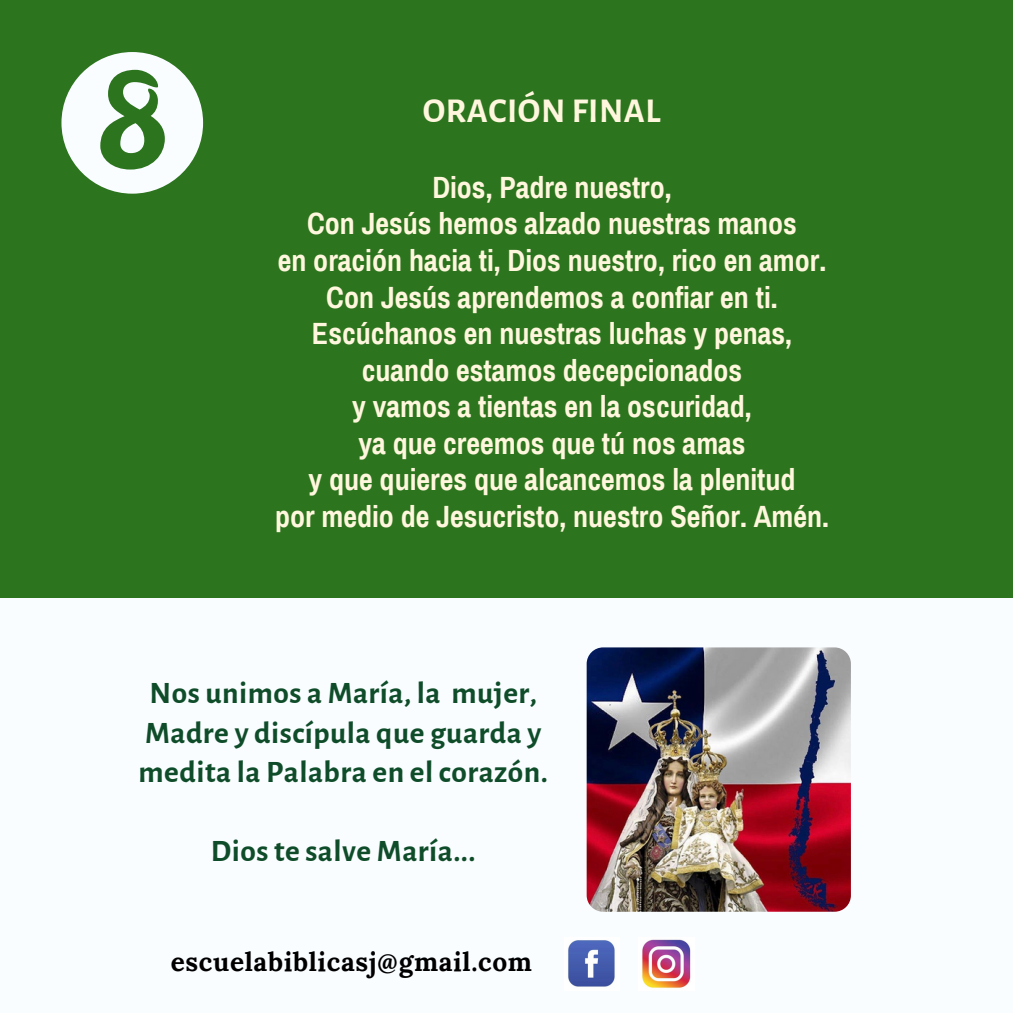
<style>
.page{position:relative;width:1013px;height:1013px;background:#fff}
.page>*{position:absolute;margin:0;border:0;box-sizing:border-box;transform-origin:0 0}
.t1{font:700 35px "Alegreya Sans";letter-spacing:.015em;color:#fff7dd}
.t2{font:700 31.25px/39.4px "Alegreya Sans";letter-spacing:.015em;color:#0f4d2a;text-align:center}
.t3{font:700 30px/36.5px "Archivo Narrow";color:#fff7dd;text-align:center}
.t4{font:700 26.25px "Lora";letter-spacing:.025em;color:#000}
</style>
<div class="page">
<div style="left:0;top:0;width:1012px;height:1012px;background:#2c741e"></div>
<div style="left:0;top:598px;width:1012px;height:414px;background:#fafdff"></div>
<img style="left:642px;top:939px;width:49px;height:49px">
<img style="left:568px;top:940px;width:47px;height:47px">
<img style="left:586px;top:647px;width:264px;height:264px;border-radius:16px">
<svg style="left:61px;top:52px;width:142px;height:142px"></svg>
<p class="t1" style="left:423px;top:94px;width:239px">ORACIÓN FINAL</p>
<p class="t3" style="left:275px;top:169px;width:555px">Dios, Padre nuestro,<br>Con Jesús hemos alzado nuestras manos<br>en oración hacia ti, Dios nuestro, rico en amor.<br>Con Jesús aprendemos a confiar en ti.<br>Escúchanos en nuestras luchas y penas, cuando estamos decepcionados<br>y vamos a tientas en la oscuridad,<br>ya que creemos que tú nos amas<br>y que quieres que alcancemos la plenitud<br>por medio de Jesucristo, nuestro Señor. Amén.</p>
<p class="t2" style="left:139px;top:674px;width:411px">Nos unimos a María, la mujer,<br>Madre y discípula que guarda y medita la Palabra en el corazón.</p>
<p class="t2" style="left:211px;top:831px;width:266px">Dios te salve María...</p>
<p class="t4" style="left:171px;top:944px;width:363px">escuelabiblicasj@gmail.com</p>
</div>
